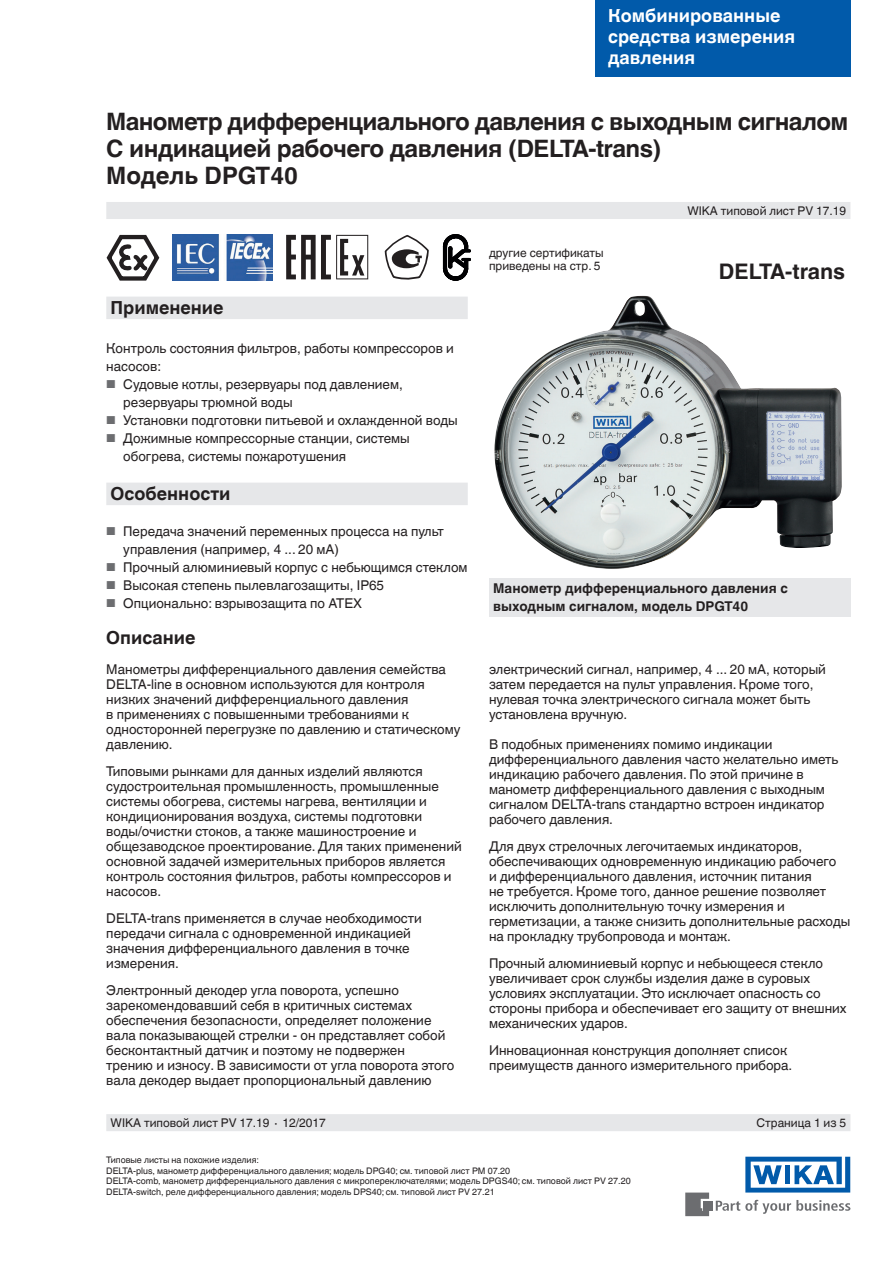
<style>
.page{position:relative;width:893px;height:1263px;background:#fff}
.page>*{position:absolute;margin:0;border:0;box-sizing:border-box;transform-origin:0 0}
.t1{font:700 24px/27px "Helvetica World";letter-spacing:-.03em;color:#231f20}
.t2{font:700 21.45px "Helvetica World";color:#231f20}
.t3{font:700 18px/21px "Helvetica World";color:#fff}
.t4{font:700 18px "Helvetica World";color:#231f20}
.t5{font:13.5px/15px "Helvetica World";color:#231f20}
.t6{font:700 13.5px/18px "Helvetica World";color:#231f20}
.t7{font:12px/13.5px "Helvetica World";color:#231f20}
.t8{font:9px/10.5px "Helvetica World";color:#231f20}
.s1{font-size:11.55px;color:#6c6d70}
</style>
<div class="page">
<svg style="left:716px;top:1200px;width:134px;height:14px"></svg>
<div style="left:703px;top:1201px;width:9px;height:9px;background:#6c6d70"></div>
<svg style="left:685px;top:1192px;width:24px;height:24px"></svg>
<svg style="left:745px;top:1157px;width:105px;height:35px"></svg>
<div style="left:595px;top:0;width:255px;height:77px;background:#015aaa"></div>
<div style="left:106px;top:202px;width:744px;height:17px;background:#e6e7e9"></div>
<div style="left:106px;top:1114px;width:744px;height:17px;background:#e6e7e9"></div>
<img style="left:494px;top:296px;width:348px;height:273px">
<svg style="left:385px;top:235px;width:44px;height:45px"></svg>
<svg style="left:106px;top:235px;width:54px;height:46px"></svg>
<img style="left:172px;top:235px;width:100px;height:45px">
<svg style="left:286px;top:235px;width:82px;height:44px"></svg>
<svg style="left:443px;top:235px;width:27px;height:45px"></svg>
<div style="left:489px;top:578px;width:361px;height:39px;background:#e6e7e9"></div>
<div style="left:106px;top:297px;width:362px;height:22px;background:#e6e7e9"></div>
<div style="left:106px;top:483px;width:362px;height:22px;background:#e6e7e9"></div>
<h3 class="t3" style="left:608px;top:5px;width:189px">Комбинированные средства измерения давления</h3>
<h1 class="t1" style="left:106px;top:108px;width:744px">Манометр дифференциального давления с выходным сигналом<br>С индикацией рабочего давления (DELTA-trans)<br>Модель DPGT40</h1>
<h3 class="t4" style="left:111px;top:297px;width:114px">Применение</h3>
<p class="t5" style="left:106px;top:339px;width:349px;line-height:18px">Контроль состояния фильтров, работы компрессоров и насосов:</p>
<p class="t5" style="left:123px;top:375px;width:281px;line-height:18px;text-indent:-17px"><span class="s1">■</span> Судовые котлы, резервуары под давлением, резервуары трюмной воды</p>
<p class="t5" style="left:106px;top:413px;width:353px"><span class="s1">■</span> Установки подготовки питьевой и охлажденной воды</p>
<p class="t5" style="left:123px;top:429px;width:288px;line-height:18px;text-indent:-17px"><span class="s1">■</span> Дожимные компрессорные станции, системы обогрева, системы пожаротушения</p>
<h3 class="t4" style="left:111px;top:483px;width:122px">Особенности</h3>
<p class="t5" style="left:123px;top:522px;width:322px;line-height:18px;text-indent:-17px"><span class="s1">■</span> Передача значений переменных процесса на пульт управления (например, 4 ... 20 мА)</p>
<p class="t5" style="left:106px;top:560px;width:363px"><span class="s1">■</span> Прочный алюминиевый корпус с небьющимся стеклом</p>
<p class="t5" style="left:106px;top:578px;width:279px"><span class="s1">■</span> Высокая степень пылевлагозащиты, IP65</p>
<p class="t5" style="left:106px;top:596px;width:257px"><span class="s1">■</span> Опционально: взрывозащита по ATEX</p>
<h3 class="t4" style="left:106px;top:628px;width:91px">Описание</h3>
<p class="t5" style="left:106px;top:662px;width:356px">Манометры дифференциального давления семейства DELTA-line в основном используются для контроля низких значений дифференциального давления<br>в применениях с повышенными требованиями к односторонней перегрузке по давлению и статическому давлению.</p>
<p class="t5" style="left:106px;top:764px;width:357px">Типовыми рынками для данных изделий являются судостроительная промышленность, промышленные системы обогрева, системы нагрева, вентиляции и кондиционирования воздуха, системы подготовки воды/очистки стоков, а также машиностроение и общезаводское проектирование. Для таких применений основной задачей измерительных приборов является контроль состояния фильтров, работы компрессоров и насосов.</p>
<p class="t5" style="left:106px;top:911px;width:317px">DELTA-trans применяется в случае необходимости передачи сигнала с одновременной индикацией значения дифференциального давления в точке измерения.</p>
<p class="t5" style="left:106px;top:983px;width:350px">Электронный декодер угла поворота, успешно зарекомендовавший себя в критичных системах обеспечения безопасности, определяет положение вала показывающей стрелки - он представляет собой бесконтактный датчик и поэтому не подвержен трению и износу. В зависимости от угла поворота этого вала декодер выдает пропорциональный давлению</p>
<p class="t7" style="left:489px;top:246px;width:116px">другие сертификаты приведены на стр. 5</p>
<p class="t7" style="left:687px;top:204px;width:160px">WIKA типовой лист PV 17.19</p>
<h2 class="t2" style="left:719px;top:259px;width:128px">DELTA-trans</h2>
<p class="t6" style="left:493px;top:580px;width:296px">Манометр дифференциального давления с выходным сигналом, модель DPGT40</p>
<p class="t5" style="left:489px;top:662px;width:338px">электрический сигнал, например, 4 ... 20 мА, который затем передается на пульт управления. Кроме того, нулевая точка электрического сигнала может быть установлена вручную.</p>
<p class="t5" style="left:489px;top:737px;width:351px">В подобных применениях помимо индикации дифференциального давления часто желательно иметь индикацию рабочего давления. По этой причине в манометр дифференциального давления с выходным сигналом DELTA-trans стандартно встроен индикатор рабочего давления.</p>
<p class="t5" style="left:489px;top:839px;width:363px">Для двух стрелочных легочитаемых индикаторов, обеспечивающих одновременную индикацию рабочего<br>и дифференциального давления, источник питания<br>не требуется. Кроме того, данное решение позволяет исключить дополнительную точку измерения и герметизации, а также снизить дополнительные расходы на прокладку трубопровода и монтаж.</p>
<p class="t5" style="left:489px;top:956px;width:359px">Прочный алюминиевый корпус и небьющееся стекло увеличивает срок службы изделия даже в суровых условиях эксплуатации. Это исключает опасность со стороны прибора и обеспечивает его защиту от внешних механических ударов.</p>
<p class="t5" style="left:489px;top:1043px;width:305px">Инновационная конструкция дополняет список преимуществ данного измерительного прибора.</p>
<p class="t7" style="left:111px;top:1116px;width:217px">WIKA типовой лист PV 17.19 ∙ 12/2017</p>
<p class="t7" style="left:757px;top:1116px;width:91px">Страница 1 из 5</p>
<p class="t8" style="left:106px;top:1155px;width:526px">Типовые листы на похожие изделия:<br>DELTA-plus, манометр дифференциального давления; модель DPG40; см. типовой лист PM 07.20<br>DELTA-comb, манометр дифференциального давления с микропереключателями; модель DPGS40; см. типовой лист PV 27.20<br>DELTA-switch, реле дифференциального давления; модель DPS40; см. типовой лист PV 27.21</p>
</div>
